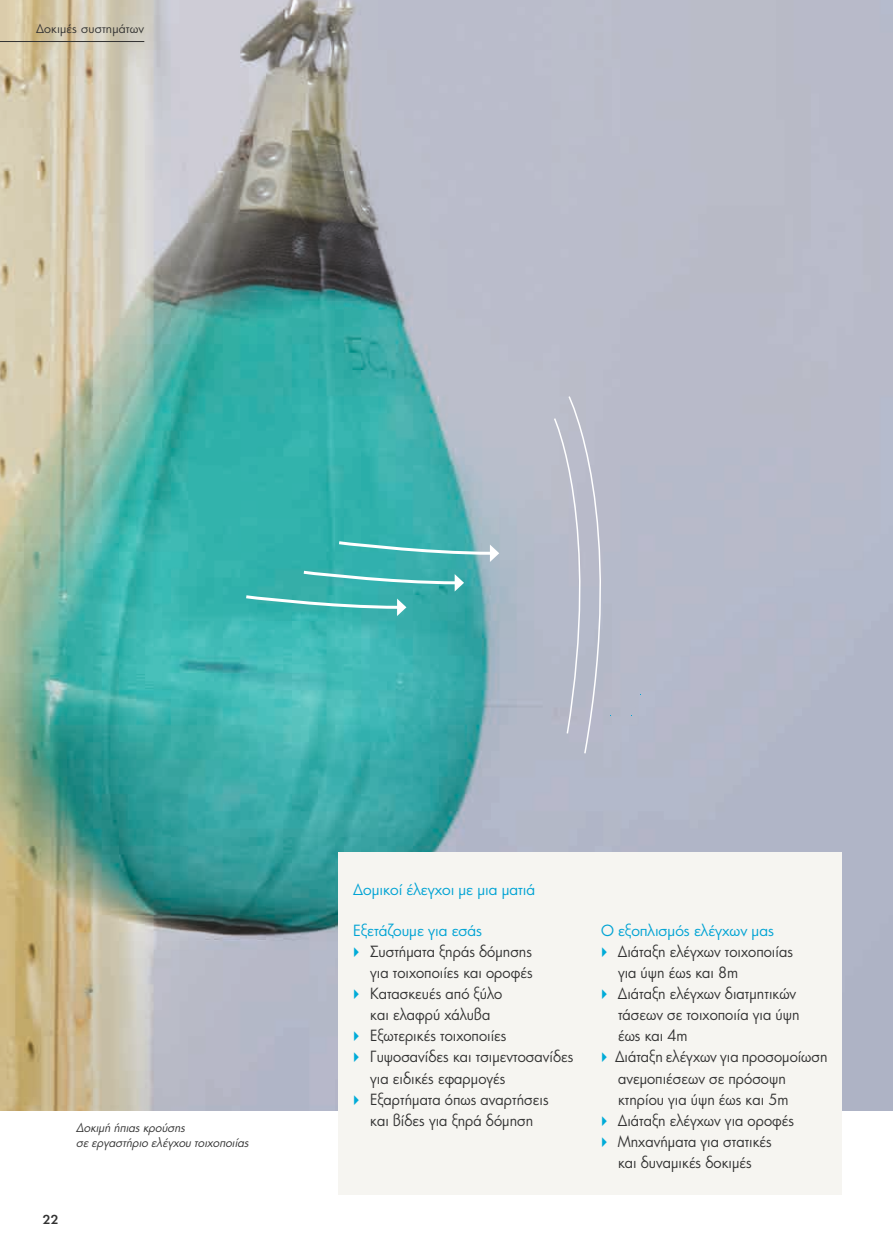
<style>
.page{position:relative;width:893px;height:1255px;background:#fff}
.page>*{position:absolute;margin:0;border:0;box-sizing:border-box;transform-origin:0 0}
.t1{font:15px/21px "PF Futura Neu";color:#323232;scale:.95 1}
.t2{font:15px "PF Futura Neu";letter-spacing:-.005em;color:#00a3d4}
.t3{font:12px/15px "PF Futura Neu Book Obl";color:#323232;scale:.95 1}
.t4{font:12px "PF Futura Neu";letter-spacing:.01em;color:#323232}
.t5{font:500 12px "PF Futura Neu";color:#323232}
</style>
<div class="page">
<img style="left:0;top:0;width:893px;height:1110px">
<svg style="left:336px;top:539px;width:163px;height:23px;background:#5fbcbb"></svg>
<svg style="left:243px;top:569px;width:221px;height:47px;background:#49b6b3"></svg>
<div style="left:553px;top:395px;width:83px;height:360px;background:#b7bac9"></div>
<hr style="left:0;top:41px;width:144px;height:1px;background:#323232">
<div style="left:339px;top:852px;width:503px;height:342px;background:#f6f5f1"></div>
<p class="t4" style="left:36px;top:21px;width:110px">Δοκιμές συστημάτων</p>
<p class="t3" style="left:77px;top:1119px;width:183px">Δοκιμή ήπιας κρούσης<br>σε εργαστήριο ελέγχου τοιχοποιίας</p>
<p class="t5" style="left:43px;top:1211px;width:17px">22</p>
<p class="t2" style="left:353px;top:879px;width:184px">Δομικοί έλεγχοι με μια ματιά</p>
<p class="t2" style="left:353px;top:921px;width:131px">Εξετάζουμε για εσάς</p>
<p class="t1" style="left:370px;top:941px;width:216px">Συστήματα ξηράς δόμησης<br>για τοιχοποιίες και οροφές<br>Κατασκευές από ξύλο<br>και ελαφρύ χάλυβα<br>Εξωτερικές τοιχοποιίες<br>Γυψοσανίδες και τσιμεντοσανίδες για ειδικές εφαρμογές<br>Εξαρτήματα όπως αναρτήσεις<br>και βίδες για ξηρά δόμηση</p>
<p class="t2" style="left:601px;top:921px;width:175px">Ο εξοπλισμός ελέγχων μας</p>
<p class="t1" style="left:615px;top:941px;width:225px">Διάταξη ελέγχων τοιχοποιίας<br>για ύψη έως και 8m<br>Διάταξη ελέγχων διατμητικών τάσεων σε τοιχοποιία για ύψη<br>έως και 4m<br>Διάταξη ελέγχων για προσομοίωση ανεμοπιέσεων σε πρόσοψη κτηρίου για ύψη έως και 5m<br>Διάταξη ελέγχων για οροφές<br>Μηχανήματα για στατικές<br>και δυναμικές δοκιμές</p>
</div>
